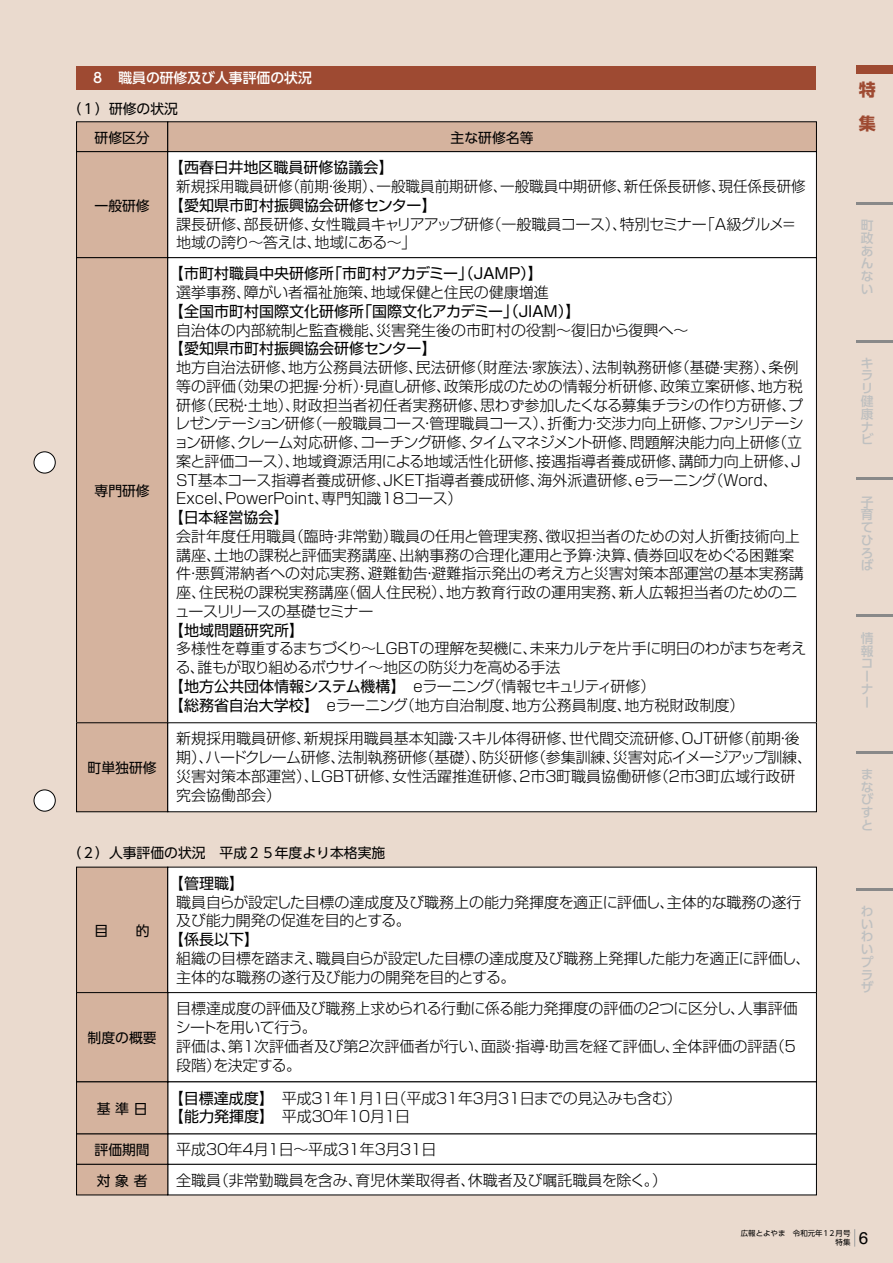
<style>
.page{position:relative;width:893px;height:1263px;background:#eadace}
.page>*{position:absolute;margin:0;border:0;box-sizing:border-box;transform-origin:0 0}
.t1{font:700 16.95px/34px "UD Shin Go Pro";color:#9e4a32}
.t2{font:16.95px "Helvetica";color:#000}
.t3{font:300 15px/18.8px "Shin Go Pr 6";color:#000}
.t4{font:15px "Shin Go Pr 6";color:#000}
.t5{font:300 15px/18.8px "Shin Go Pr 6";letter-spacing:-.02em;color:#000}
.t6{font:300 15px/18.8px "Shin Go Pr 6";letter-spacing:-.14em;color:#000}
.t7{font:300 15px "Shin Go Pr 6";letter-spacing:-.03em;color:#000}
.t8{font:300 15px "Shin Go Pr 6";letter-spacing:-.07em;color:#000}
.t9{font:300 15px "Shin Go Pr 6";letter-spacing:-.025em;color:#000}
.t10{font:13.8px "UD Shin Go Pro";color:#000}
.t11{font:500 13.8px "UD Shin Go Pro";color:#fff}
.t12{font:500 12.75px/12.8px "UD Shin Go Pro";color:#bfc0c0;text-align:justify}
.t13{font:7.5px/9.6px "UD Shin Go Pro";color:#000;text-align:right}
.s1{font-weight:400}
</style>
<div class="page">
<div style="left:77px;top:258px;width:91px;height:465px;background:#d5b39e"></div>
<div style="left:76px;top:257px;width:92px;height:466px;border:1px solid #000"></div>
<div style="left:168px;top:258px;width:648px;height:465px;background:#fff"></div>
<div style="left:77px;top:152px;width:91px;height:106px;background:#d5b39e"></div>
<div style="left:76px;top:151px;width:92px;height:107px;border:1px solid #000"></div>
<div style="left:168px;top:152px;width:648px;height:106px;background:#fff"></div>
<div style="left:167px;top:151px;width:650px;height:107px;border:1px solid #000"></div>
<div style="left:77px;top:122px;width:91px;height:30px;background:#d5b39e"></div>
<div style="left:76px;top:121px;width:92px;height:31px;border:1px solid #000"></div>
<div style="left:168px;top:122px;width:648px;height:30px;background:#d5b39e"></div>
<div style="left:167px;top:121px;width:650px;height:31px;border:1px solid #000"></div>
<div style="left:77px;top:723px;width:91px;height:89px;background:#d5b39e"></div>
<div style="left:76px;top:722px;width:92px;height:90px;border:1px solid #000"></div>
<div style="left:168px;top:723px;width:648px;height:89px;background:#fff"></div>
<div style="left:77px;top:867px;width:91px;height:125px;background:#d5b39e"></div>
<div style="left:76px;top:867px;width:92px;height:126px;border:1px solid #000"></div>
<div style="left:168px;top:867px;width:648px;height:125px;background:#fff"></div>
<div style="left:168px;top:1134px;width:648px;height:30px;background:#fff"></div>
<div style="left:168px;top:1164px;width:648px;height:31px;background:#fff"></div>
<div style="left:167px;top:1164px;width:650px;height:31px;border:1px solid #000"></div>
<div style="left:77px;top:1134px;width:91px;height:30px;background:#d5b39e"></div>
<div style="left:76px;top:1133px;width:92px;height:32px;border:1px solid #000"></div>
<div style="left:77px;top:1164px;width:91px;height:31px;background:#d5b39e"></div>
<div style="left:76px;top:1164px;width:92px;height:31px;border:1px solid #000"></div>
<div style="left:168px;top:992px;width:648px;height:90px;background:#fff"></div>
<div style="left:167px;top:992px;width:650px;height:90px;border:1px solid #000"></div>
<div style="left:168px;top:1082px;width:648px;height:52px;background:#fff"></div>
<div style="left:167px;top:1081px;width:650px;height:53px;border:1px solid #000"></div>
<div style="left:77px;top:992px;width:91px;height:90px;background:#d5b39e"></div>
<div style="left:76px;top:992px;width:92px;height:90px;border:1px solid #000"></div>
<div style="left:77px;top:1082px;width:91px;height:52px;background:#d5b39e"></div>
<div style="left:76px;top:1081px;width:92px;height:53px;border:1px solid #000"></div>
<div style="left:77px;top:66px;width:739px;height:24px;background:#9e4a32"></div>
<div style="left:857px;top:66px;width:36px;height:8px;background:#9e4a32"></div>
<hr style="left:857px;top:203px;width:36px;height:2px;background:#898989">
<hr style="left:857px;top:477px;width:36px;height:2px;background:#898989">
<hr style="left:857px;top:340px;width:36px;height:2px;background:#898989">
<hr style="left:857px;top:751px;width:36px;height:2px;background:#898989">
<hr style="left:857px;top:614px;width:36px;height:2px;background:#898989">
<hr style="left:857px;top:888px;width:36px;height:3px;background:#898989">
<svg style="left:854px;top:1229px;width:1px;height:17px"></svg>
<div style="left:34px;top:452px;width:21px;height:21px;background:#fff;border-radius:50%"></div>
<div style="left:34px;top:452px;width:21px;height:21px;border:1px solid #000;border-radius:50%"></div>
<div style="left:34px;top:790px;width:21px;height:21px;background:#fff;border-radius:50%"></div>
<div style="left:34px;top:790px;width:21px;height:21px;border:1px solid #000;border-radius:50%"></div>
<p class="t11" style="left:91px;top:67px;width:223px">８　職員の研修及び人事評価の状況</p>
<p class="t10" style="left:68px;top:97px;width:112px">（１）研修の状況</p>
<p class="t10" style="left:95px;top:126px;width:57px">研修区分</p>
<p class="t10" style="left:451px;top:126px;width:84px">主な研修名等</p>
<p class="t10" style="left:95px;top:194px;width:57px">一般研修</p>
<p class="t10" style="left:95px;top:480px;width:57px">専門研修</p>
<p class="t10" style="left:88px;top:757px;width:71px">町単独研修</p>
<p class="t4" style="left:169px;top:155px;width:227px">【西春日井地区職員研修協議会】</p>
<p class="t3" style="left:176px;top:176px;width:631px">新規採用職員研修（前期・後期）、一般職員前期研修、一般職員中期研修、新任係長研修、現任係長研修</p>
<p class="t4" style="left:169px;top:193px;width:270px">【愛知県市町村振興協会研修センター】</p>
<p class="t5" style="left:176px;top:213px;width:622px">課長研修、部長研修、女性職員キャリアアップ研修（一般職員コース）、特別セミナー「Ａ級グルメ＝地域の誇り～答えは、地域にある～」</p>
<p class="t4" style="left:169px;top:261px;width:376px">【市町村職員中央研修所「市町村アカデミー」（ＪＡＭＰ）】</p>
<p class="t3" style="left:176px;top:282px;width:374px">選挙事務、障がい者福祉施策、地域保健と住民の健康増進</p>
<p class="t4" style="left:169px;top:299px;width:413px">【全国市町村国際文化研修所「国際文化アカデミー」（ＪＩＡＭ）】</p>
<p class="t3" style="left:176px;top:319px;width:514px">自治体の内部統制と監査機能、災害発生後の市町村の役割～復旧から復興へ～</p>
<p class="t4" style="left:169px;top:336px;width:270px">【愛知県市町村振興協会研修センター】</p>
<p class="t3" style="left:174px;top:357px;width:631px">地方自治法研修、地方公務員法研修、民法研修（財産法・家族法）、法制執務研修（基礎・実務）、条例等の評価（効果の把握・分析）・見直し研修、政策形成のための情報分析研修、政策立案研修、地方税研修（民税・土地）、財政担当者初任者実務研修、思わず参加したくなる募集チラシの作り方研修、プレゼンテーション研修（一般職員コース・管理職員コース）、折衝力・交渉力向上研修、ファシリテーション研修、クレーム対応研修、コーチング研修、タイムマネジメント研修、問題解決能力向上研修（立案と評価コース）、地域資源活用による地域活性化研修、接遇指導者養成研修、講師力向上研修、ＪＳＴ基本コース指導者養成研修、ＪＫＥＴ指導者養成研修、海外派遣研修、ｅラーニング（Word、Excel、PowerPoint、専門知識18コース）</p>
<p class="t4" style="left:169px;top:505px;width:122px">【日本経営協会】</p>
<p class="t3" style="left:175px;top:525px;width:630px">会計年度任用職員（臨時・非常勤）職員の任用と管理実務、徴収担当者のための対人折衝技術向上講座、土地の課税と評価実務講座、出納事務の合理化運用と予算・決算、債券回収をめぐる困難案件・悪質滞納者への対応実務、避難勧告・避難指示発出の考え方と災害対策本部運営の基本実務講座、住民税の課税実務講座（個人住民税）、地方教育行政の運用実務、新人広報担当者のためのニュースリリースの基礎セミナー</p>
<p class="t4" style="left:169px;top:617px;width:137px">【地域問題研究所】</p>
<p class="t7" style="left:176px;top:636px;width:632px">多様性を尊重するまちづくり～ＬＧＢＴの理解を契機に、未来カルテを片手に明日のわがまちを考え</p>
<p class="t9" style="left:176px;top:655px;width:386px">る、誰もが取り組めるボウサイ～地区の防災力を高める手法</p>
<p class="t8" style="left:169px;top:674px;width:488px"><span class="s1">【地方公共団体情報システム機構】</span>　ｅラーニング（情報セキュリティ研修）</p>
<p class="t3" style="left:169px;top:694px;width:577px"><span class="s1">【総務省自治大学校】　</span>ｅラーニング（地方自治制度、地方公務員制度、地方税財政制度）</p>
<p class="t3" style="left:176px;top:728px;width:637px">新規採用職員研修、新規採用職員基本知識・スキル体得研修、世代間交流研修、ＯＪＴ研修（前期・後期）、ハードクレーム研修、法制執務研修（基礎）、防災研修（参集訓練、災害対応イメージアップ訓練、災害対策本部運営）、ＬＧＢＴ研修、女性活躍推進研修、２市３町職員協働研修（２市３町広域行政研究会協働部会）</p>
<p class="t10" style="left:68px;top:841px;width:319px">（２）人事評価の状況　平成２５年度より本格実施</p>
<p class="t10" style="left:95px;top:919px;width:57px">目　　的</p>
<p class="t10" style="left:88px;top:1027px;width:71px">制度の概要</p>
<p class="t10" style="left:97px;top:1097px;width:52px">基 準 日</p>
<p class="t10" style="left:95px;top:1139px;width:57px">評価期間</p>
<p class="t10" style="left:97px;top:1169px;width:52px">対 象 者</p>
<p class="t4" style="left:169px;top:871px;width:77px">【管理職】</p>
<p class="t3" style="left:176px;top:891px;width:627px">職員自らが設定した目標の達成度及び職務上の能力発揮度を適正に評価し、主体的な職務の遂行及び能力開発の促進を目的とする。</p>
<p class="t4" style="left:169px;top:927px;width:92px">【係長以下】</p>
<p class="t3" style="left:176px;top:947px;width:636px">組織の目標を踏まえ、職員自らが設定した目標の達成度及び職務上発揮した能力を適正に評価し、主体的な職務の遂行及び能力の開発を目的とする。</p>
<p class="t3" style="left:176px;top:998px;width:624px">目標達成度の評価及び職務上求められる行動に係る能力発揮度の評価の２つに区分し、人事評価シートを用いて行う。<br>評価は、第１次評価者及び第２次評価者が行い、面談・指導・助言を経て評価し、全体評価の評語（５段階）を決定する。</p>
<p class="t6" style="left:169px;top:1087px;width:515px"><span class="s1">【目標達成度】　</span>平成３１年１月１日（平成３１年３月３１日までの見込みも含む）<span class="s1">【能力発揮度】　</span>平成３０年１０月１日</p>
<p class="t5" style="left:176px;top:1133px;width:492px;line-height:30.6px">平成３０年４月１日～平成３１年３月３１日<br>全職員（非常勤職員を含み、育児休業取得者、休職者及び嘱託職員を除く。）</p>
<p class="t1" style="left:859px;top:72px;width:18px">特集</p>
<p class="t12" style="left:861px;top:218px;width:14px">町政あんない</p>
<p class="t12" style="left:861px;top:356px;width:14px;text-align:left">キラリ健康ナビ</p>
<p class="t12" style="left:861px;top:495px;width:14px">子育てひろば</p>
<p class="t12" style="left:861px;top:631px;width:14px;text-align:left">情報コーナー</p>
<p class="t12" style="left:861px;top:767px;width:14px">まなびすと</p>
<p class="t12" style="left:861px;top:904px;width:14px">わいわいプラザ</p>
<p class="t13" style="left:741px;top:1228px;width:111px">広報とよやま　令和元年12月号特集</p>
<p class="t2" style="left:859px;top:1225px;width:11px">6</p>
</div>
